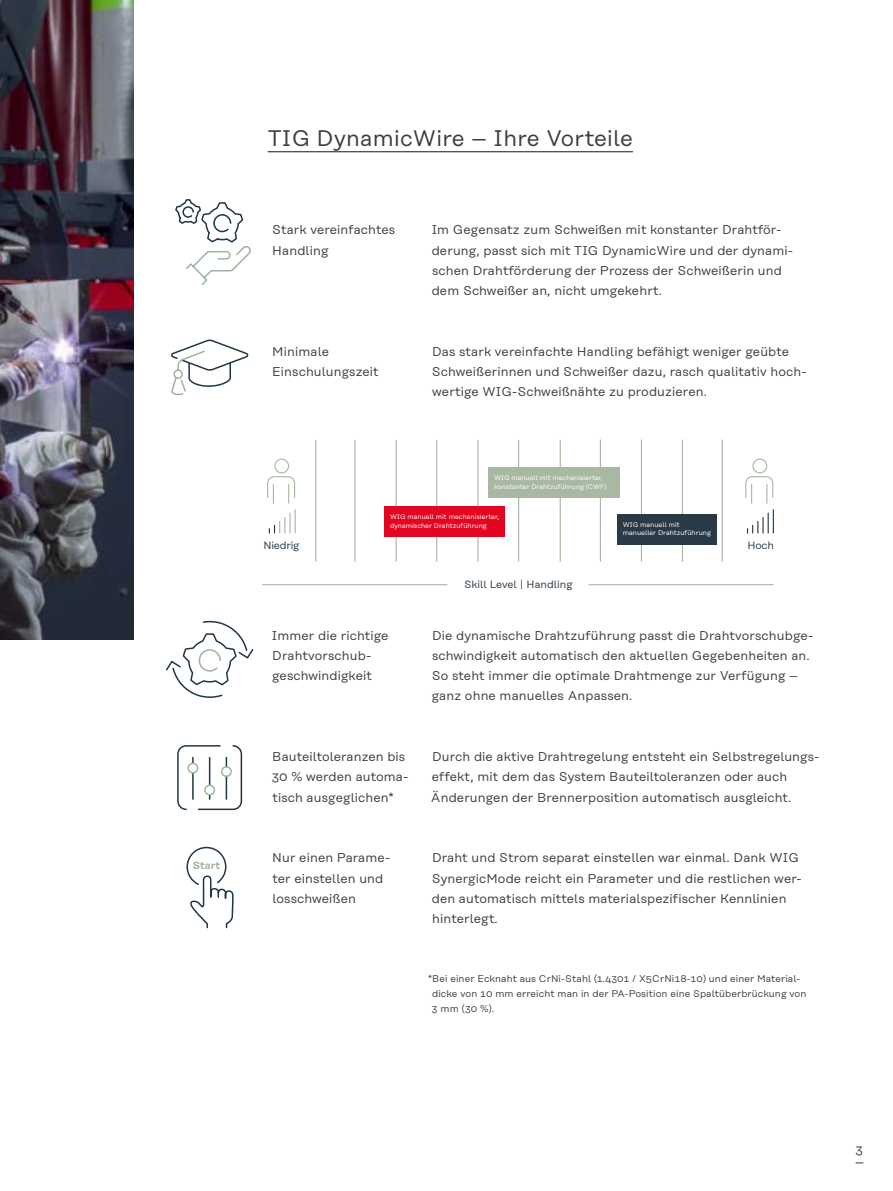
<style>
.page{position:relative;width:893px;height:1191px;background:#fff}
.page>*{position:absolute;margin:0;border:0;box-sizing:border-box;transform-origin:0 0}
.t1{font:22.5px "Rational Text";letter-spacing:.01em;color:#3e3e3f}
.t2{font:12.75px/20.2px "Rational Text";letter-spacing:.01em;color:#3e3e3f}
.t3{font:10.65px "Rational Text";letter-spacing:-.02em;color:#293945}
.t4{font:10.5px "Rational Text";color:#293945}
.t5{font:600 10.5px "Rational Text";color:#9fb39e}
.t6{font:9.75px/15px "Rational Text";letter-spacing:.01em;color:#3e3e3f}
.t7{font:6.75px/8.7px "Rational Text";color:#fff}
</style>
<div class="page">
<img style="left:0;top:0;width:133px;height:639px">
<svg style="left:186px;top:846px;width:48px;height:83px"></svg>
<svg style="left:177px;top:745px;width:66px;height:66px"></svg>
<div style="left:221px;top:766px;width:11px;height:11px;border:2px solid #9fb39e;border-radius:50%"></div>
<div style="left:187px;top:762px;width:11px;height:11px;border:2px solid #9fb39e;border-radius:50%"></div>
<div style="left:204px;top:784px;width:11px;height:11px;border:2px solid #9fb39e;border-radius:50%"></div>
<svg style="left:171px;top:339px;width:78px;height:57px"></svg>
<svg style="left:166px;top:621px;width:88px;height:77px"></svg>
<svg style="left:175px;top:199px;width:76px;height:86px"></svg>
<hr style="left:263px;top:584px;width:184px;height:1px;background:#a9b8a2">
<hr style="left:589px;top:584px;width:184px;height:1px;background:#a9b8a2">
<hr style="left:682px;top:440px;width:1px;height:121px;background:#a9b8a2">
<hr style="left:722px;top:440px;width:1px;height:121px;background:#a9b8a2">
<hr style="left:477px;top:440px;width:1px;height:121px;background:#a9b8a2">
<hr style="left:641px;top:440px;width:1px;height:121px;background:#a9b8a2">
<hr style="left:436px;top:440px;width:1px;height:121px;background:#a9b8a2">
<hr style="left:600px;top:440px;width:1px;height:121px;background:#a9b8a2">
<hr style="left:396px;top:440px;width:1px;height:121px;background:#a9b8a2">
<hr style="left:560px;top:440px;width:1px;height:121px;background:#a9b8a2">
<hr style="left:354px;top:440px;width:2px;height:121px;background:#a9b8a2">
<hr style="left:518px;top:440px;width:1px;height:121px;background:#a9b8a2">
<hr style="left:315px;top:440px;width:1px;height:121px;background:#a9b8a2">
<div style="left:752px;top:458px;width:15px;height:15px;border:1px solid #a9b8a2;border-radius:50%"></div>
<svg style="left:745px;top:476px;width:29px;height:27px"></svg>
<svg style="left:747px;top:509px;width:27px;height:24px"></svg>
<div style="left:274px;top:458px;width:15px;height:15px;border:1px solid #a9b8a2;border-radius:50%"></div>
<svg style="left:267px;top:476px;width:29px;height:27px"></svg>
<svg style="left:295px;top:509px;width:1px;height:24px"></svg>
<svg style="left:269px;top:517px;width:16px;height:16px"></svg>
<hr style="left:289px;top:513px;width:2px;height:20px;background:#a9b8a2">
<hr style="left:268px;top:151px;width:365px;height:1px;background:#3e3e3f">
<div style="left:385px;top:506px;width:120px;height:31px;background:#e40521"></div>
<div style="left:488px;top:467px;width:132px;height:31px;background:#a9b8a2"></div>
<div style="left:617px;top:513px;width:100px;height:31px;background:#293945"></div>
<p class="t5" style="left:193px;top:859px;width:29px">Start</p>
<h1 class="t1" style="left:268px;top:125px;width:367px">TIG DynamicWire – Ihre Vorteile</h1>
<p class="t2" style="left:272px;top:220px;width:125px">Stark vereinfachtes<br>Handling</p>
<p class="t2" style="left:432px;top:220px;width:363px">Im Gegensatz zum Schweißen mit konstanter Drahtför&shy;derung, passt sich mit TIG DynamicWire und der dynami&shy;schen Drahtförderung der Prozess der Schweißerin und dem Schweißer an, nicht umgekehrt.</p>
<p class="t2" style="left:272px;top:341px;width:108px">Minimale<br>Einschulungszeit</p>
<p class="t2" style="left:432px;top:341px;width:376px">Das stark vereinfachte Handling befähigt weniger geübte<br>Schweißerinnen und Schweißer dazu, rasch qualitativ hoch&shy;wertige WIG-Schweißnähte zu produzieren.</p>
<p class="t7" style="left:494px;top:473px;width:114px">WIG manuell mit mechanisierter, konstanter Drahtzuführung (CWF)</p>
<p class="t7" style="left:390px;top:512px;width:111px">WIG manuell mit mechanisierter, dynamischer Drahtzuführung</p>
<p class="t7" style="left:623px;top:520px;width:90px">WIG manuell mit manueller Drahtzuführung</p>
<p class="t3" style="left:263px;top:539px;width:37px">Niedrig</p>
<p class="t3" style="left:747px;top:539px;width:28px">Hoch</p>
<p class="t2" style="left:272px;top:625px;width:118px">Immer die richtige<br>Drahtvorschub&shy;geschwindigkeit</p>
<p class="t2" style="left:272px;top:746px;width:138px">Bauteiltoleranzen bis<br>30 % werden automa&shy;tisch ausgeglichen*</p>
<p class="t2" style="left:272px;top:847px;width:120px">Nur einen Parame&shy;ter einstellen und losschweißen</p>
<p class="t4" style="left:464px;top:578px;width:110px">Skill Level | Handling</p>
<p class="t2" style="left:432px;top:625px;width:383px">Die dynamische Drahtzuführung passt die Drahtvorschubge&shy;schwindigkeit automatisch den aktuellen Gegebenheiten an.<br>So steht immer die optimale Drahtmenge zur Verfügung – ganz ohne manuelles Anpassen.</p>
<p class="t2" style="left:431px;top:746px;width:390px">Durch die aktive Drahtregelung entsteht ein Selbstregelungs&shy;effekt, mit dem das System Bauteiltoleranzen oder auch<br>Änderungen der Brennerposition automatisch ausgleicht.</p>
<p class="t2" style="left:432px;top:847px;width:371px">Draht und Strom separat einstellen war einmal. Dank WIG SynergicMode reicht ein Parameter und die restlichen wer&shy;den automatisch mittels materialspezifischer Kennlinien hinterlegt.</p>
<p class="t6" style="left:432px;top:970px;width:376px;text-indent:-4px">*Bei einer Ecknaht aus CrNi-Stahl (1.4301 / X5CrNi18-10) und einer Material&shy;dicke von 10 mm erreicht man in der PA-Position eine Spaltüberbrückung von<br>3 mm (30 %).</p>
<p class="t2" style="left:856px;top:1139px;width:9px">3</p>
</div>
